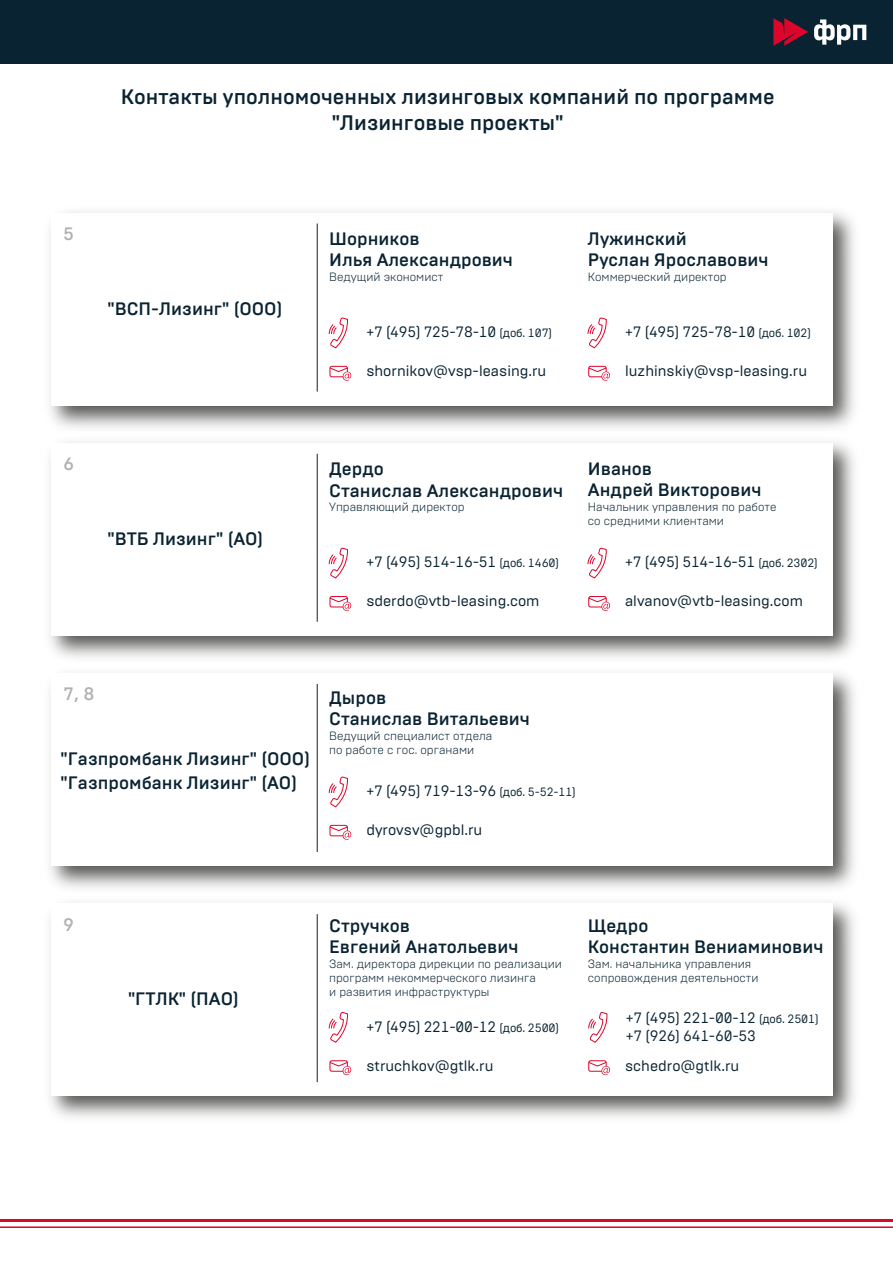
<style>
.page{position:relative;width:893px;height:1263px;background:#fff}
.page>*{position:absolute;margin:0;border:0;box-sizing:border-box;transform-origin:0 0}
.t1{font:500 21px/25.2px "Brutal Type";color:#0a2332;text-align:center}
.t2{font:500 18px/21.6px "Brutal Type";color:#0a2332}
.t3{font:500 18px "Brutal Type";color:#b1b1b1}
.t4{font:15px/18px "Brutal Type";color:#0a2332}
.t5{font:300 12px/14.4px "Brutal Type";color:#0a2332}
.s1{font-size:12px}
</style>
<div class="page">
<div style="left:0;top:0;width:893px;height:64px;background:#0a2332"></div>
<hr style="left:0;top:1219px;width:893px;height:3px;background:#dc052b">
<hr style="left:0;top:1226px;width:893px;height:2px;background:#dc052b">
<svg style="left:773px;top:18px;width:35px;height:28px"></svg>
<svg style="left:814px;top:19px;width:52px;height:26px"></svg>
<img style="left:50px;top:903px;width:804px;height:215px">
<div style="left:51px;top:903px;width:781px;height:192px;background:#fff"></div>
<hr style="left:317px;top:914px;width:1px;height:168px;background:#1d1d1b">
<svg style="left:328px;top:1012px;width:20px;height:31px"></svg>
<svg style="left:329px;top:1060px;width:22px;height:15px"></svg>
<svg style="left:588px;top:1012px;width:20px;height:31px"></svg>
<svg style="left:588px;top:1060px;width:22px;height:15px"></svg>
<img style="left:50px;top:442px;width:804px;height:216px">
<div style="left:51px;top:443px;width:781px;height:192px;background:#fff"></div>
<hr style="left:317px;top:454px;width:1px;height:168px;background:#1d1d1b">
<svg style="left:328px;top:548px;width:20px;height:31px"></svg>
<svg style="left:329px;top:596px;width:22px;height:15px"></svg>
<svg style="left:587px;top:548px;width:20px;height:31px"></svg>
<svg style="left:588px;top:596px;width:22px;height:15px"></svg>
<img style="left:50px;top:212px;width:804px;height:216px">
<div style="left:51px;top:213px;width:781px;height:192px;background:#fff"></div>
<hr style="left:317px;top:224px;width:1px;height:168px;background:#1d1d1b">
<svg style="left:328px;top:317px;width:20px;height:32px"></svg>
<svg style="left:329px;top:366px;width:22px;height:15px"></svg>
<svg style="left:587px;top:317px;width:20px;height:32px"></svg>
<svg style="left:588px;top:366px;width:22px;height:15px"></svg>
<img style="left:50px;top:673px;width:804px;height:215px">
<div style="left:51px;top:673px;width:781px;height:192px;background:#fff"></div>
<hr style="left:317px;top:684px;width:1px;height:168px;background:#1d1d1b">
<svg style="left:328px;top:776px;width:20px;height:32px"></svg>
<svg style="left:329px;top:825px;width:22px;height:15px"></svg>
<h1 class="t1" style="left:121px;top:85px;width:655px">Контакты уполномоченных лизинговых компаний по программе "Лизинговые проекты"</h1>
<p class="t3" style="left:63px;top:223px;width:13px">5</p>
<p class="t2" style="left:329px;top:228px;width:185px">Шорников<br>Илья Александрович</p>
<p class="t2" style="left:588px;top:228px;width:182px">Лужинский<br>Руслан Ярославович</p>
<p class="t5" style="left:329px;top:269px;width:116px">Ведущий экономист</p>
<p class="t5" style="left:588px;top:269px;width:140px">Коммерческий директор</p>
<p class="t2" style="left:108px;top:298px;width:176px">"ВСП-Лизинг" (ООО)</p>
<p class="t4" style="left:366px;top:323px;width:187px">+7 (495) 725-78-10 <span class="s1">(доб. 107)</span></p>
<p class="t4" style="left:366px;top:362px;width:181px">shornikov@vsp-leasing.ru</p>
<p class="t4" style="left:625px;top:323px;width:187px">+7 (495) 725-78-10 <span class="s1">(доб. 102)</span></p>
<p class="t4" style="left:625px;top:362px;width:183px">luzhinskiy@vsp-leasing.ru</p>
<p class="t3" style="left:63px;top:453px;width:13px">6</p>
<p class="t2" style="left:329px;top:458px;width:235px">Дердо<br>Станислав Александрович</p>
<p class="t2" style="left:588px;top:458px;width:175px">Иванов<br>Андрей Викторович</p>
<p class="t5" style="left:329px;top:499px;width:137px">Управляющий директор</p>
<p class="t5" style="left:588px;top:499px;width:190px">Начальник управления по работе со средними клиентами</p>
<p class="t2" style="left:108px;top:528px;width:157px">"ВТБ Лизинг" (АО)</p>
<p class="t4" style="left:366px;top:553px;width:194px">+7 (495) 514-16-51 <span class="s1">(доб. 1460)</span></p>
<p class="t4" style="left:366px;top:592px;width:175px">sderdo@vtb-leasing.com</p>
<p class="t4" style="left:625px;top:553px;width:194px">+7 (495) 514-16-51 <span class="s1">(доб. 2302)</span></p>
<p class="t4" style="left:625px;top:592px;width:179px">alvanov@vtb-leasing.com</p>
<p class="t3" style="left:63px;top:683px;width:33px">7, 8</p>
<p class="t2" style="left:329px;top:687px;width:202px">Дыров<br>Станислав Витальевич</p>
<p class="t2" style="left:61px;top:748px;width:251px;line-height:23.5px">"Газпромбанк Лизинг" (ООО) "Газпромбанк Лизинг" (АО)</p>
<p class="t5" style="left:329px;top:728px;width:165px">Ведущий специалист отдела по работе с гос. органами</p>
<p class="t4" style="left:366px;top:782px;width:211px">+7 (495) 719-13-96 <span class="s1">(доб. 5-52-11)</span></p>
<p class="t4" style="left:366px;top:821px;width:117px">dyrovsv@gpbl.ru</p>
<p class="t3" style="left:63px;top:913px;width:13px">9</p>
<p class="t2" style="left:128px;top:988px;width:112px">"ГТЛК" (ПАО)</p>
<p class="t2" style="left:329px;top:915px;width:191px">Стручков<br>Евгений Анатольевич</p>
<p class="t5" style="left:329px;top:956px;width:234px">Зам. директора дирекции по реализации программ некоммерческого лизинга<br>и развития инфраструктуры</p>
<p class="t2" style="left:588px;top:915px;width:237px">Щедро<br>Константин Вениаминович</p>
<p class="t5" style="left:588px;top:956px;width:172px">Зам. начальника управления сопровождения деятельности</p>
<p class="t4" style="left:366px;top:1018px;width:194px">+7 (495) 221-00-12 <span class="s1">(доб. 2500)</span></p>
<p class="t4" style="left:626px;top:1009px;width:194px">+7 (495) 221-00-12 <span class="s1">(доб. 2501) </span>+7 (926) 641-60-53</p>
<p class="t4" style="left:366px;top:1056px;width:129px">struchkov@gtlk.ru</p>
<p class="t4" style="left:625px;top:1056px;width:116px">schedro@gtlk.ru</p>
</div>
